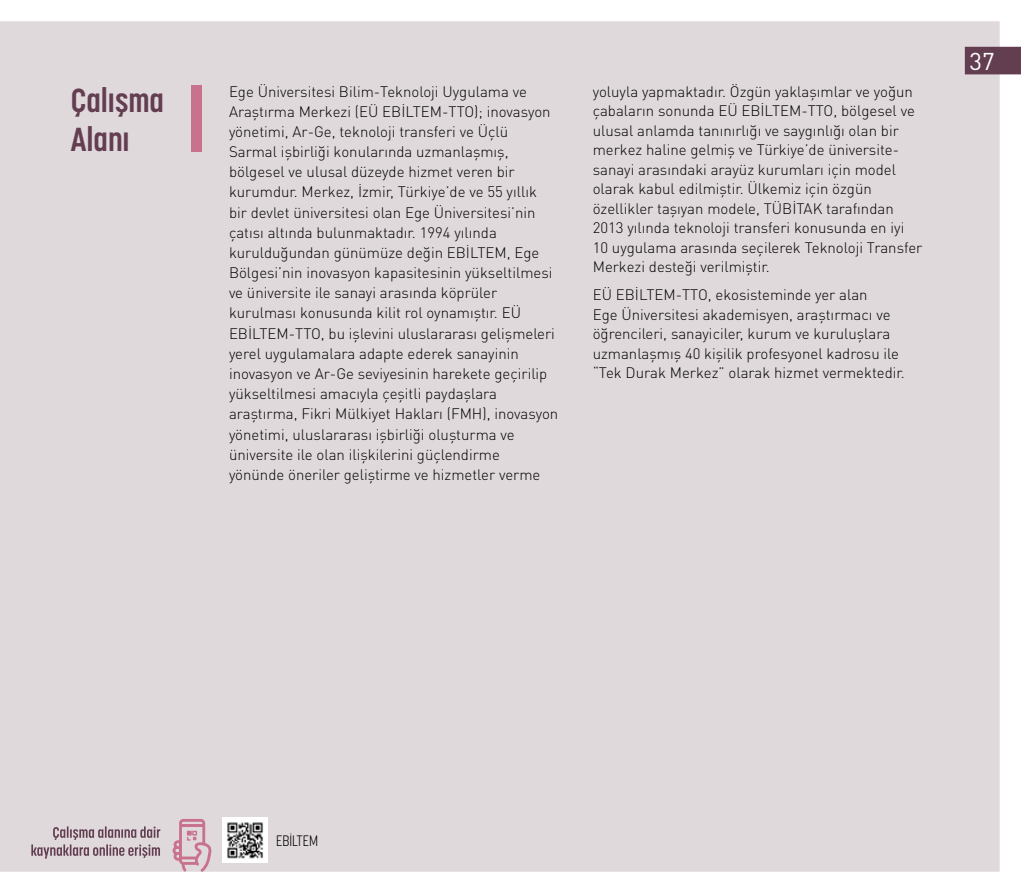
<style>
.page{position:relative;width:1021px;height:893px;background:#fff}
.page>*{position:absolute;margin:0;border:0;box-sizing:border-box;transform-origin:0 0}
.t1{font:700 33px/39.6px "Korolev Condensed";color:#633e51}
.t2{font:24px "DIN Pro";color:#fff}
.t3{font:300 15px/20.1px "DIN Pro";color:#000}
.t4{font:300 15px "Korolev Condensed";color:#000}
</style>
<div class="page">
<div style="left:0;top:21px;width:999px;height:851px;background:#e0d9dc"></div>
<div style="left:964px;top:47px;width:56px;height:27px;background:#633e51"></div>
<svg style="left:31px;top:826px;width:129px;height:33px;background:#bfb0b7"></svg>
<svg style="left:173px;top:819px;width:39px;height:53px;background:#d7b4c0"></svg>
<div style="left:191px;top:85px;width:11px;height:66px;background:#c8728e"></div>
<img style="left:223px;top:818px;width:44px;height:45px">
<h1 class="t1" style="left:71px;top:80px;width:95px">Çalışma<br>Alanı</h1>
<p class="t3" style="left:229px;top:81px;width:331px">Ege Üniversitesi Bilim-Teknoloji Uygulama ve Araştırma Merkezi (EÜ EBİLTEM-TTO); inovasyon yönetimi, Ar-Ge, teknoloji transferi ve Üçlü Sarmal işbirliği konularında uzmanlaşmış, bölgesel ve ulusal düzeyde hizmet veren bir kurumdur. Merkez, İzmir, Türkiye’de ve 55 yıllık bir devlet üniversitesi olan Ege Üniversitesi’nin çatısı altında bulunmaktadır. 1994 yılında kurulduğundan günümüze değin EBİLTEM, Ege Bölgesi’nin inovasyon kapasitesinin yükseltilmesi ve üniversite ile sanayi arasında köprüler kurulması konusunda kilit rol oynamıştır. EÜ EBİLTEM-TTO, bu işlevini uluslararası gelişmeleri yerel uygulamalara adapte ederek sanayinin inovasyon ve Ar-Ge seviyesinin harekete geçirilip yükseltilmesi amacıyla çeşitli paydaşlara araştırma, Fikri Mülkiyet Hakları (FMH), inovasyon yönetimi, uluslararası işbirliği oluşturma ve üniversite ile olan ilişkilerini güçlendirme yönünde öneriler geliştirme ve hizmetler verme</p>
<p class="t3" style="left:592px;top:81px;width:331px;line-height:19.5px">yoluyla yapmaktadır. Özgün yaklaşımlar ve yoğun çabaların sonunda EÜ EBİLTEM-TTO, bölgesel ve ulusal anlamda tanınırlığı ve saygınlığı olan bir merkez haline gelmiş ve Türkiye’de üniversite&shy;sanayi arasındaki arayüz kurumları için model olarak kabul edilmiştir. Ülkemiz için özgün özellikler taşıyan modele, TÜBİTAK tarafından 2013 yılında teknoloji transferi konusunda en iyi 10 uygulama arasında seçilerek Teknoloji Transfer Merkezi desteği verilmiştir.</p>
<p class="t3" style="left:592px;top:285px;width:313px;line-height:19.5px">EÜ EBİLTEM-TTO, ekosisteminde yer alan<br>Ege Üniversitesi akademisyen, araştırmacı ve öğrencileri, sanayiciler, kurum ve kuruluşlara uzmanlaşmış 40 kişilik profesyonel kadrosu ile “Tek Durak Merkez” olarak hizmet vermektedir.</p>
<h2 class="t2" style="left:969px;top:46px;width:27px">37</h2>
<p class="t4" style="left:276px;top:832px;width:43px">EBİLTEM</p>
</div>
